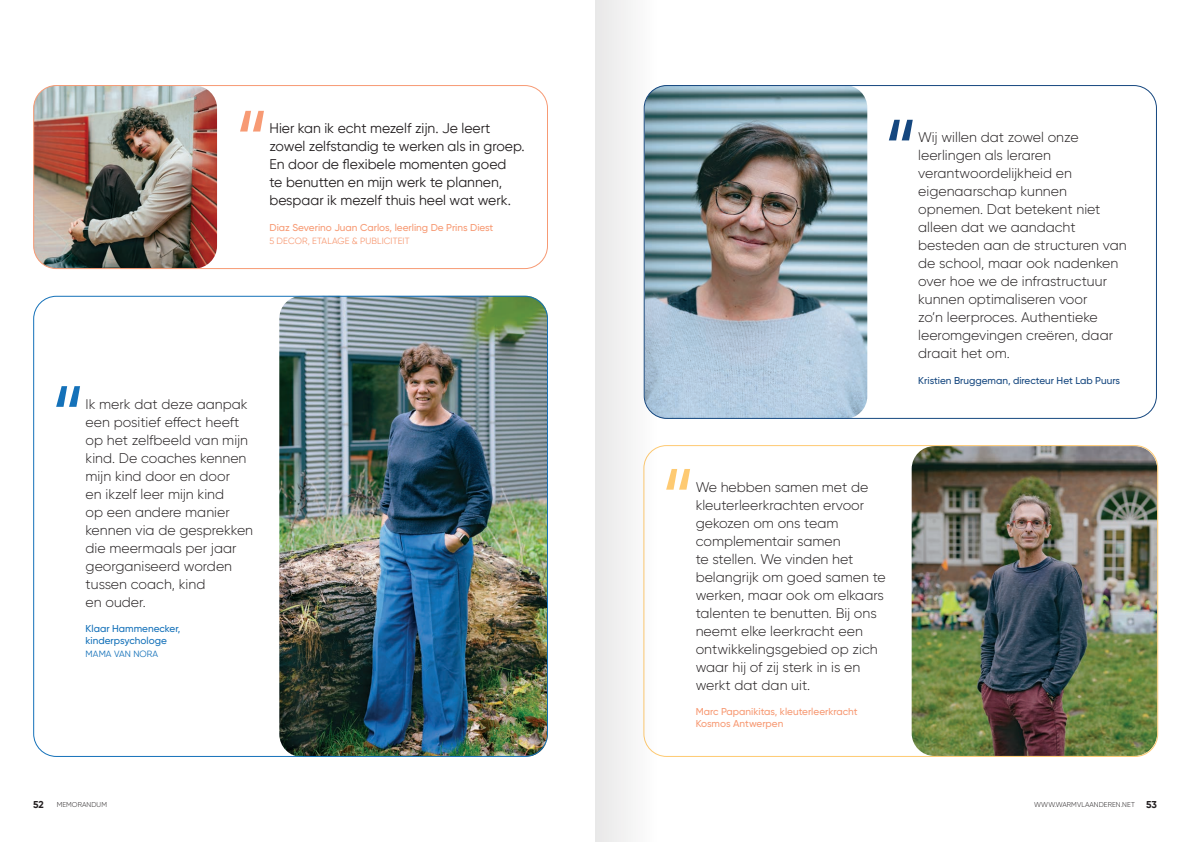
<style>
.page{position:relative;width:1191px;height:842px;background:#fff}
.page>*{position:absolute;margin:0;border:0;box-sizing:border-box;transform-origin:0 0}
.t1{font:92px "Gilroy";color:#1471b9}
.t2{font:92px "Gilroy";color:#15477f}
.t3{font:92px "Gilroy";color:#feca72}
.t4{font:92px "Gilroy";color:#f79a74}
.t5{font:300 14px/18px "Gilroy";color:#231f20}
.t6{font:14px/18px "Gilroy";color:#231f20}
.t7{font:500 10px/12px "Gilroy";color:#f79a74}
.t8{font:500 10px "Gilroy";color:#15477f}
.t9{font:500 10px/12px "Gilroy";color:#1471b9}
.t10{font:700 10px "Gilroy";color:#231f20}
.t11{font:9px "Gilroy";letter-spacing:.01em;color:#f79a74}
.t12{font:9px "Gilroy";letter-spacing:.01em;color:#1471b9}
.t13{font:300 7px "Gilroy";letter-spacing:.01em;color:#231f20}
.s1{font-weight:700;font-size:10px}
</style>
<div class="page">
<img style="left:34px;top:86px;width:183px;height:183px">
<div style="left:33px;top:85px;width:515px;height:184px;border:1px solid #f79a74;border-radius:23px"></div>
<img style="left:279px;top:296px;width:269px;height:461px">
<img style="left:666px;top:87px;width:201px;height:330px">
<img style="left:911px;top:446px;width:246px;height:310px">
<svg style="left:595px;top:0;width:71px;height:842px;fill:#f2f0f1"></svg>
<p class="t4" style="left:234px;top:87px;width:36px">“</p>
<p class="t6" style="left:269px;top:119px;width:257px">Hier kan ik echt mezelf zijn. Je leert zowel zelfstandig te werken als in groep.<br>En door de flexibele momenten goed<br>te benutten en mijn werk te plannen, bespaar ik mezelf thuis heel wat werk.</p>
<p class="t7" style="left:269px;top:221px;width:225px">Diaz Severino Juan Carlos, leerling De Prins Diest</p>
<p class="t11" style="left:269px;top:235px;width:142px">5 DECOR, ETALAGE &amp; PUBLICITEIT</p>
<p class="t1" style="left:51px;top:362px;width:36px">“</p>
<p class="t5" style="left:86px;top:395px;width:169px">Ik merk dat deze aanpak een positief effect heeft op het zelfbeeld van mijn kind. De coaches kennen mijn kind door en door<br>en ikzelf leer mijn kind<br>op een andere manier kennen via de gesprekken die meermaals per jaar georganiseerd worden tussen coach, kind<br>en ouder.</p>
<p class="t9" style="left:86px;top:623px;width:96px">Klaar Hammenecker, kinderpsychologe</p>
<p class="t12" style="left:86px;top:649px;width:74px">MAMA VAN NORA</p>
<p class="t2" style="left:883px;top:96px;width:36px">“</p>
<p class="t5" style="left:918px;top:128px;width:210px">Wij willen dat zowel onze leerlingen als leraren verantwoordelijkheid en eigenaarschap kunnen opnemen. Dat betekent niet alleen dat we aandacht besteden aan de structuren van de school, maar ook nadenken over hoe we de infrastructuur kunnen optimaliseren voor<br>zo’n leerproces. Authentieke leeromgevingen creëren, daar draait het om.</p>
<p class="t8" style="left:918px;top:374px;width:203px">Kristien Bruggeman, directeur Het Lab Puurs</p>
<p class="t3" style="left:660px;top:445px;width:36px">“</p>
<p class="t5" style="left:695px;top:477px;width:192px">We hebben samen met de kleuterleerkrachten ervoor gekozen om ons team complementair samen<br>te stellen. We vinden het belangrijk om goed samen te werken, maar ook om elkaars talenten te benutten. Bij ons neemt elke leerkracht een ontwikkelingsgebied op zich waar hij of zij sterk in is en werkt dat dan uit.</p>
<p class="t7" style="left:695px;top:706px;width:163px">Marc Papanikitas, kleuterleerkracht<br>Kosmos Antwerpen</p>
<p class="t10" style="left:33px;top:798px;width:12px">52</p>
<p class="t13" style="left:57px;top:800px;width:52px">MEMORANDUM</p>
<p class="t13" style="left:1034px;top:800px;width:124px">WWW.WARMVLAANDEREN.NET <span class="s1">53</span></p>
</div>
